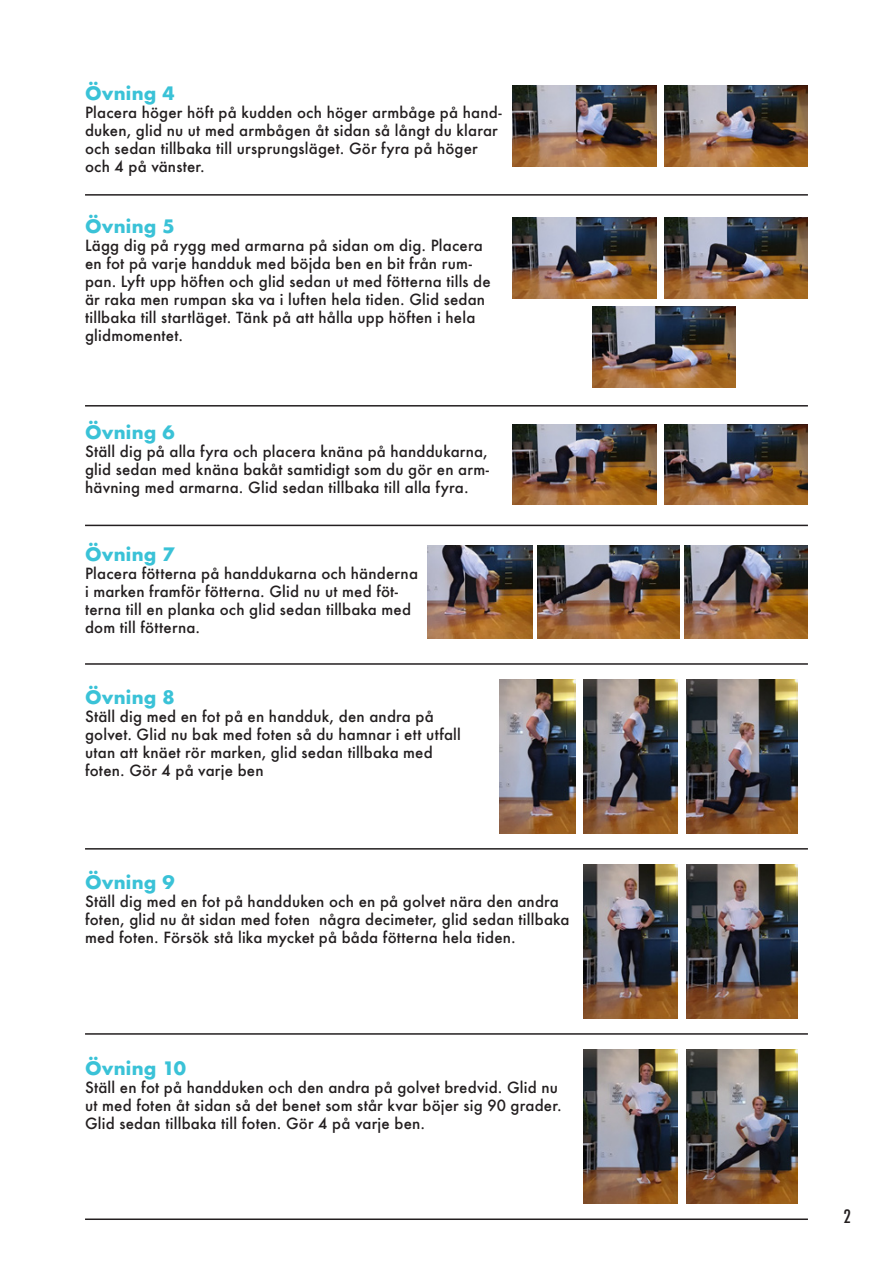
<style>
.page{position:relative;width:893px;height:1263px;background:#fff}
.page>*{position:absolute;margin:0;border:0;box-sizing:border-box;transform-origin:0 0}
.t1{font:700 18px "Futura";letter-spacing:.01em;color:#3ac2d7}
.t2{font:500 condensed 18px "Futura";color:#231f20}
.t3{font:500 15px/18px "Futura";letter-spacing:.015em;color:#231f20}
</style>
<div class="page">
<img style="left:499px;top:679px;width:77px;height:154px">
<img style="left:584px;top:679px;width:93px;height:154px">
<img style="left:584px;top:864px;width:93px;height:154px">
<img style="left:584px;top:1050px;width:93px;height:153px">
<img style="left:686px;top:679px;width:111px;height:154px">
<img style="left:686px;top:864px;width:111px;height:154px">
<img style="left:686px;top:1050px;width:111px;height:153px">
<hr style="left:85px;top:194px;width:723px;height:2px;background:#231f20">
<hr style="left:85px;top:405px;width:723px;height:2px;background:#231f20">
<hr style="left:85px;top:525px;width:723px;height:1px;background:#231f20">
<hr style="left:85px;top:663px;width:723px;height:2px;background:#231f20">
<hr style="left:85px;top:848px;width:723px;height:1px;background:#231f20">
<hr style="left:85px;top:1033px;width:723px;height:2px;background:#231f20">
<hr style="left:85px;top:1218px;width:723px;height:2px;background:#231f20">
<img style="left:513px;top:85px;width:144px;height:81px">
<img style="left:513px;top:218px;width:144px;height:81px">
<img style="left:513px;top:424px;width:144px;height:81px">
<img style="left:427px;top:546px;width:106px;height:92px">
<img style="left:664px;top:85px;width:144px;height:81px">
<img style="left:664px;top:218px;width:144px;height:81px">
<img style="left:664px;top:424px;width:144px;height:81px">
<img style="left:684px;top:546px;width:124px;height:92px">
<img style="left:537px;top:546px;width:143px;height:92px">
<img style="left:592px;top:307px;width:144px;height:81px">
<p class="t1" style="left:85px;top:80px;width:91px">Övning 4</p>
<p class="t3" style="left:85px;top:103px;width:418px">Placera höger höft på kudden och höger armbåge på hand&shy;duken, glid nu ut med armbågen åt sidan så långt du klarar och sedan tillbaka till ursprungsläget. Gör fyra på höger och 4 på vänster.</p>
<p class="t1" style="left:85px;top:213px;width:91px">Övning 5</p>
<p class="t3" style="left:85px;top:236px;width:407px">Lägg dig på rygg med armarna på sidan om dig. Placera en fot på varje handduk med böjda ben en bit från rum&shy;pan. Lyft upp höften och glid sedan ut med fötterna tills de är raka men rumpan ska va i luften hela tiden. Glid sedan tillbaka till startläget. Tänk på att hålla upp höften i hela glidmomentet.</p>
<p class="t1" style="left:85px;top:419px;width:91px">Övning 6</p>
<p class="t3" style="left:85px;top:442px;width:406px;text-align:justify">Ställ dig på alla fyra och placera knäna på handdukarna, glid sedan med knäna bakåt samtidigt som du gör en arm&shy;hävning med armarna. Glid sedan tillbaka till alla fyra.</p>
<p class="t1" style="left:85px;top:541px;width:91px">Övning 7</p>
<p class="t3" style="left:85px;top:564px;width:334px">Placera fötterna på handdukarna och händerna i marken framför fötterna. Glid nu ut med föt&shy;terna till en planka och glid sedan tillbaka med dom till fötterna.</p>
<p class="t1" style="left:85px;top:684px;width:91px">Övning 8</p>
<p class="t3" style="left:85px;top:708px;width:377px">Ställ dig med en fot på en handduk, den andra på golvet. Glid nu bak med foten så du hamnar i ett utfall utan att knäet rör marken, glid sedan tillbaka med foten. Gör 4 på varje ben</p>
<p class="t1" style="left:85px;top:870px;width:91px">Övning 9</p>
<p class="t3" style="left:85px;top:893px;width:486px">Ställ dig med en fot på handduken och en på golvet nära den andra foten, glid nu åt sidan med foten några decimeter, glid sedan tillbaka med foten. Försök stå lika mycket på båda fötterna hela tiden.</p>
<p class="t1" style="left:85px;top:1055px;width:102px">Övning 10</p>
<p class="t3" style="left:85px;top:1078px;width:478px">Ställ en fot på handduken och den andra på golvet bredvid. Glid nu ut med foten åt sidan så det benet som står kvar böjer sig 90 grader.<br>Glid sedan tillbaka till foten. Gör 4 på varje ben.</p>
<p class="t2" style="left:843px;top:1205px;width:9px">2</p>
</div>
